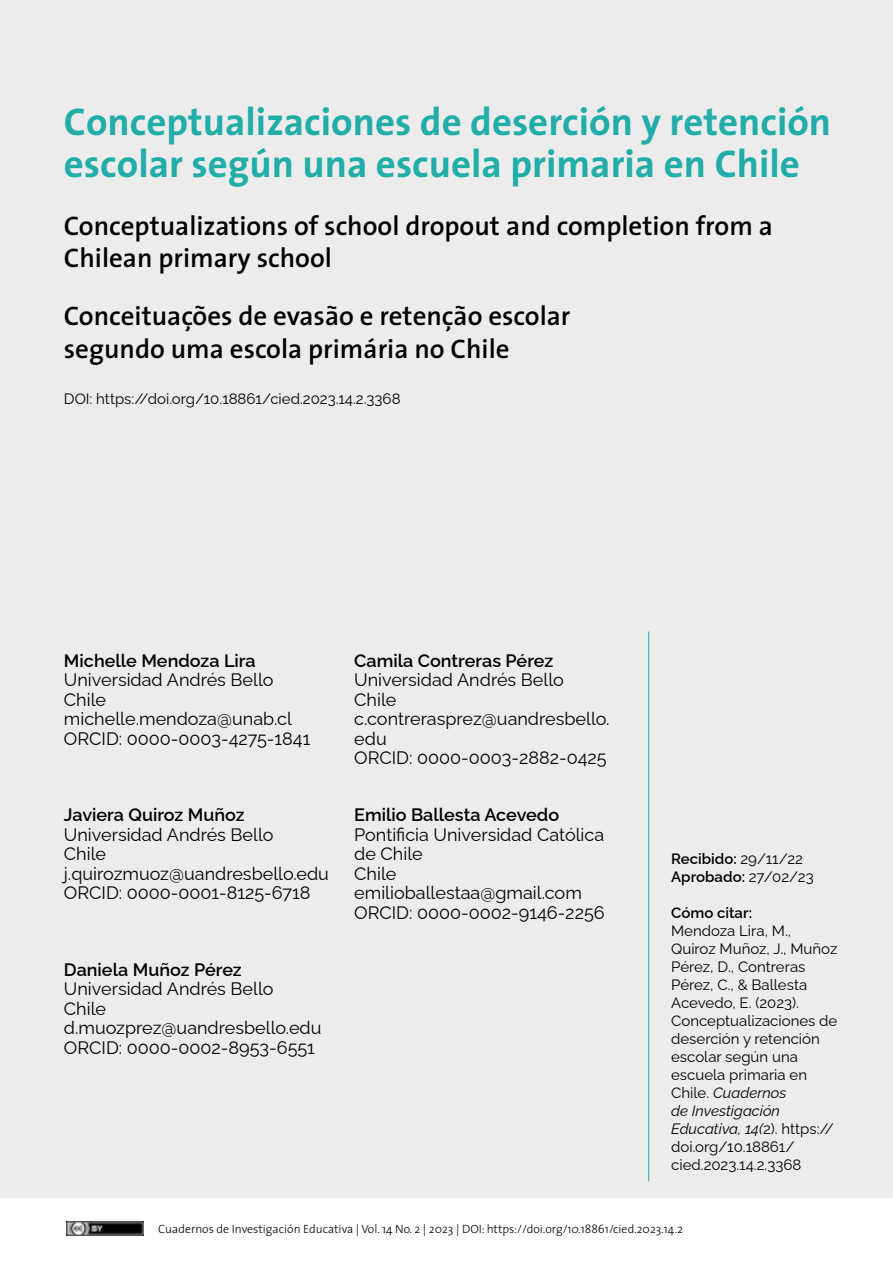
<style>
.page{position:relative;width:893px;height:1263px;background:#fff}
.page>*{position:absolute;margin:0;border:0;box-sizing:border-box;transform-origin:0 0}
.t1{font:700 39px/42px "The Sans";color:#21ada8}
.t2{font:600 27px/32.4px "The Sans";color:#000}
.t3{font:18px/19.5px "Raleway";color:#000}
.t4{font:600 18px "Raleway";color:#000}
.t5{font:15px/18px "Raleway";color:#000}
.t6{font:600 15px/18px "Raleway";color:#000}
.t7{font:300 12px "The Sans";color:#000}
.s1{font-weight:400}
.s2{font-style:italic}
</style>
<div class="page">
<div style="left:0;top:0;width:893px;height:1198px;background:#ececed"></div>
<img style="left:66px;top:1221px;width:77px;height:14px">
<hr style="left:648px;top:631px;width:1px;height:550px;background:#21ada8">
<h1 class="t1" style="left:64px;top:100px;width:769px">Conceptualizaciones de deserción y retención escolar según una escuela primaria en Chile</h1>
<h2 class="t2" style="left:64px;top:209px;width:710px">Conceptualizations of school dropout and completion from a<br>Chilean primary school</h2>
<h2 class="t2" style="left:64px;top:299px;width:508px">Conceituações de evasão e retenção escolar segundo uma escola primária no Chile</h2>
<p class="t5" style="left:64px;top:388px;width:338px">DOI: https://doi.org/10.18861/cied.2023.14.2.3368</p>
<p class="t4" style="left:64px;top:646px;width:193px">Michelle Mendoza Lira</p>
<p class="t3" style="left:64px;top:668px;width:248px">Universidad Andrés Bello<br>Chile michelle.mendoza@unab.cl<br>ORCID: 0000-0003-4275-1841</p>
<p class="t4" style="left:64px;top:801px;width:182px">Javiera Quiroz Muñoz</p>
<p class="t3" style="left:64px;top:823px;width:267px">Universidad Andrés Bello<br>Chile j.quirozmuoz@uandresbello.edu<br>ORCID: 0000-0001-8125-6718</p>
<p class="t4" style="left:64px;top:955px;width:179px">Daniela Muñoz Pérez</p>
<p class="t3" style="left:64px;top:977px;width:259px">Universidad Andrés Bello<br>Chile d.muozprez@uandresbello.edu<br>ORCID: 0000-0002-8953-6551</p>
<p class="t4" style="left:354px;top:646px;width:201px">Camila Contreras Pérez</p>
<p class="t3" style="left:354px;top:668px;width:257px">Universidad Andrés Bello<br>Chile c.contrerasprez@uandresbello. edu<br>ORCID: 0000-0003-2882-0425</p>
<p class="t4" style="left:354px;top:800px;width:206px">Emilio Ballesta Acevedo</p>
<p class="t3" style="left:354px;top:823px;width:252px">Pontificia Universidad Católica de Chile<br>Chile emilioballestaa@gmail.com<br>ORCID: 0000-0002-9146-2256</p>
<p class="t6" style="left:671px;top:848px;width:144px">Recibido: <span class="s1">29/11/22<br></span>Aprobado: <span class="s1">27/02/23</span></p>
<p class="t6" style="left:671px;top:902px;width:82px">Cómo citar:</p>
<p class="t5" style="left:671px;top:920px;width:168px">Mendoza Lira, M.,<br>Quiroz Muñoz, J., Muñoz<br>Pérez, D., Contreras<br>Pérez, C., &amp; Ballesta<br>Acevedo, E. (2023).<br>Conceptualizaciones de deserción y retención escolar según una escuela primaria en<br>Chile. <span class="s2">Cuadernos<br>de Investigación<br>Educativa, 14(</span>2). https:// doi.org/10.18861/ cied.2023.14.2.3368</p>
<p class="t7" style="left:158px;top:1218px;width:526px">Cuadernos de Investigación Educativa | Vol. 14 No. 2 | 2023 | DOI: https://doi.org/10.18861/cied.2023.14.2</p>
</div>
